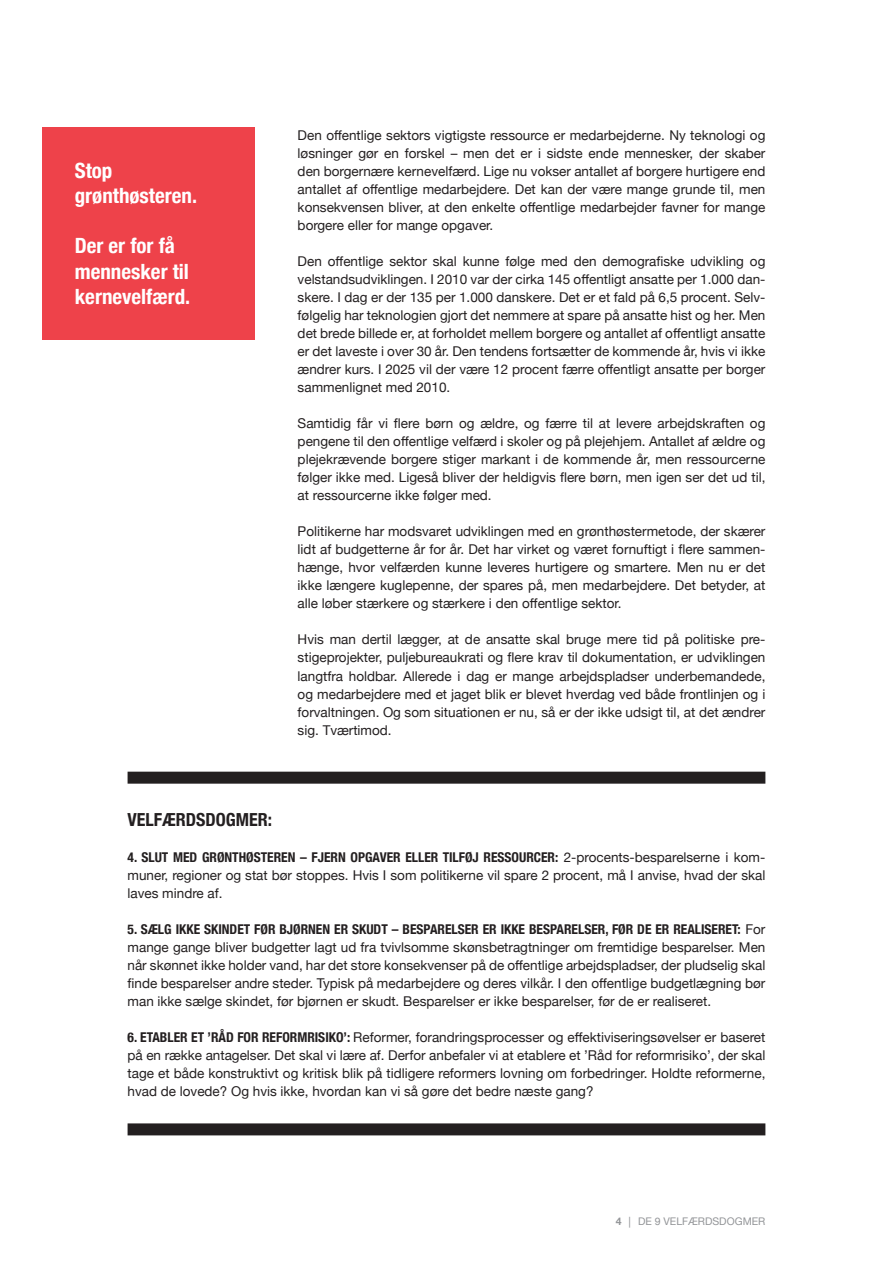
<style>
.page{position:relative;width:893px;height:1263px;background:#fff}
.page>*{position:absolute;margin:0;border:0;box-sizing:border-box;transform-origin:0 0}
.t1{font:700 condensed 21px/25.2px "Helvetica Neue";color:#fff}
.t2{font:700 condensed 18px "Helvetica Neue";color:#231f20}
.t3{font:13.5px/18px "Helvetica Neue";color:#231f20;text-align:justify}
.t4{font:10.5px "Helvetica Neue";color:#939598}
.s1{font-weight:700;font-stretch:condensed}
.s2{font-weight:700}
</style>
<div class="page">
<div style="left:43px;top:128px;width:212px;height:212px;background:#ee424a"></div>
<div style="left:128px;top:772px;width:637px;height:12px;background:#231f20"></div>
<div style="left:128px;top:1123px;width:637px;height:12px;background:#231f20"></div>
<p class="t1" style="left:75px;top:156px;width:39px">Stop</p>
<p class="t1" style="left:75px;top:181px;width:124px">grønthøsteren.</p>
<p class="t1" style="left:75px;top:232px;width:102px">Der er for få</p>
<p class="t1" style="left:75px;top:257px;width:117px">mennesker til kernevelfærd.</p>
<p class="t3" style="left:298px;top:127px;width:469px">Den offentlige sektors vigtigste ressource er medarbejderne. Ny teknologi og løsninger gør en forskel – men det er i sidste ende mennesker, der skaber den borgernære kernevelfærd. Lige nu vokser antallet af borgere hurtigere end antallet af offentlige medarbejdere. Det kan der være mange grunde til, men konsekvensen bliver, at den enkelte offentlige medarbejder favner for mange borgere eller for mange opgaver.</p>
<p class="t3" style="left:298px;top:253px;width:469px">Den offentlige sektor skal kunne følge med den demografiske udvikling og velstandsudviklingen. I 2010 var der cirka 145 offentligt ansatte per 1.000 dan&shy;skere. I dag er der 135 per 1.000 danskere. Det er et fald på 6,5 procent. Selv&shy;følgelig har teknologien gjort det nemmere at spare på ansatte hist og her. Men det brede billede er, at forholdet mellem borgere og antallet af offentligt ansatte er det laveste i over 30 år. Den tendens fortsætter de kommende år, hvis vi ikke ændrer kurs. I 2025 vil der være 12 procent færre offentligt ansatte per borger sammenlignet med 2010.</p>
<p class="t3" style="left:298px;top:415px;width:469px">Samtidig får vi flere børn og ældre, og færre til at levere arbejdskraften og pengene til den offentlige velfærd i skoler og på plejehjem. Antallet af ældre og plejekrævende borgere stiger markant i de kommende år, men ressourcerne følger ikke med. Ligeså bliver der heldigvis flere børn, men igen ser det ud til, at ressourcerne ikke følger med.</p>
<p class="t3" style="left:298px;top:523px;width:469px">Politikerne har modsvaret udviklingen med en grønthøstermetode, der skærer lidt af budgetterne år for år. Det har virket og været fornuftigt i flere sammen&shy;hænge, hvor velfærden kunne leveres hurtigere og smartere. Men nu er det ikke længere kuglepenne, der spares på, men medarbejdere. Det betyder, at alle løber stærkere og stærkere i den offentlige sektor.</p>
<p class="t3" style="left:298px;top:631px;width:469px">Hvis man dertil lægger, at de ansatte skal bruge mere tid på politiske pre&shy;stigeprojekter, puljebureaukrati og flere krav til dokumentation, er udviklingen langtfra holdbar. Allerede i dag er mange arbejdspladser underbemandede, og medarbejdere med et jaget blik er blevet hverdag ved både frontlinjen og i forvaltningen. Og som situationen er nu, så er der ikke udsigt til, at det ændrer sig. Tværtimod.</p>
<p class="t2" style="left:128px;top:804px;width:146px">VELFÆRDSDOGMER:</p>
<p class="t3" style="left:128px;top:848px;width:639px"><span class="s1">4. SLUT MED GRØNTHØSTEREN – FJERN OPGAVER ELLER TILFØJ RESSOURCER:</span> 2-procents-besparelserne i kom&shy;muner, regioner og stat bør stoppes. Hvis I som politikerne vil spare 2 procent, må I anvise, hvad der skal laves mindre af.</p>
<p class="t3" style="left:128px;top:920px;width:639px"><span class="s1">5. SÆLG IKKE SKINDET FØR BJØRNEN ER SKUDT – BESPARELSER ER IKKE BESPARELSER, FØR DE ER REALISERET:</span> For mange gange bliver budgetter lagt ud fra tvivlsomme skønsbetragtninger om fremtidige besparelser. Men når skønnet ikke holder vand, har det store konsekvenser på de offentlige arbejdspladser, der pludselig skal finde besparelser andre steder. Typisk på medarbejdere og deres vilkår. I den offentlige budgetlægning bør man ikke sælge skindet, før bjørnen er skudt. Besparelser er ikke besparelser, før de er realiseret.</p>
<p class="t3" style="left:128px;top:1028px;width:639px"><span class="s1">6. ETABLER ET ’RÅD FOR REFORMRISIKO’:</span> Reformer, forandringsprocesser og effektiviseringsøvelser er baseret på en række antagelser. Det skal vi lære af. Derfor anbefaler vi at etablere et ’Råd for reformrisiko’, der skal tage et både konstruktivt og kritisk blik på tidligere reformers lovning om forbedringer. Holdte reformerne, hvad de lovede? Og hvis ikke, hvordan kan vi så gøre det bedre næste gang?</p>
<p class="t4" style="left:616px;top:1214px;width:151px"><span class="s2">4</span> │ DE 9 VELFÆRDSDOGMER</p>
</div>
